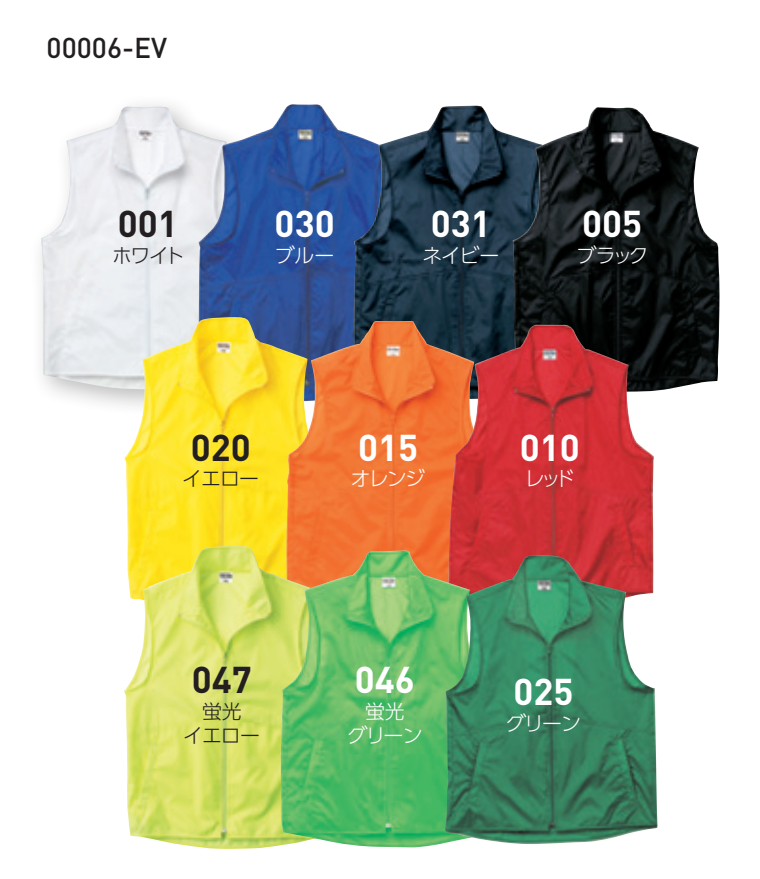
<style>
.page{position:relative;width:760px;height:879px;background:#fff}
.page>*{position:absolute;margin:0;border:0;box-sizing:border-box;transform-origin:0 0}
.t1{font:700 36.8px "DIN";color:#fff}
.t2{font:700 36.8px "DIN";color:#231f20}
.t3{font:500 28.4px "DIN";color:#231f20}
.t4{font:300 20px/24px "UD Shin Go Pro";letter-spacing:-.085em;color:#fff;text-align:center}
.t5{font:300 20px/24px "UD Shin Go Pro";letter-spacing:-.045em;color:#231f20;text-align:center}
</style>
<div class="page">
<div style="left:29px;top:93px;width:252px;height:324px;background:#231f20;opacity:.3"></div>
<img style="left:41px;top:107px;width:157px;height:283px">
<img style="left:198px;top:104px;width:156px;height:217px">
<img style="left:354px;top:106px;width:158px;height:218px">
<img style="left:512px;top:107px;width:207px;height:284px">
<img style="left:124px;top:317px;width:199px;height:229px">
<img style="left:286px;top:321px;width:211px;height:229px">
<img style="left:448px;top:324px;width:206px;height:231px">
<img style="left:124px;top:546px;width:204px;height:303px">
<img style="left:281px;top:550px;width:216px;height:297px">
<img style="left:445px;top:555px;width:212px;height:289px">
<h2 class="t3" style="left:47px;top:30px;width:122px">00006-EV</h2>
<h1 class="t2" style="left:118px;top:200px;width:62px">001</h1>
<p class="t5" style="left:112px;top:243px;width:74px">ホワイト</p>
<h1 class="t1" style="left:275px;top:200px;width:62px">030</h1>
<p class="t4" style="left:275px;top:243px;width:61px">ブルー</p>
<h1 class="t1" style="left:431px;top:200px;width:62px">031</h1>
<p class="t4" style="left:422px;top:243px;width:78px">ネイビー</p>
<h1 class="t1" style="left:582px;top:200px;width:62px">005</h1>
<p class="t4" style="left:576px;top:243px;width:74px">ブラック</p>
<h1 class="t2" style="left:191px;top:423px;width:62px">020</h1>
<p class="t5" style="left:182px;top:466px;width:78px">イエロー</p>
<h1 class="t1" style="left:358px;top:423px;width:62px">015</h1>
<p class="t4" style="left:351px;top:466px;width:76px">オレンジ</p>
<h1 class="t1" style="left:520px;top:423px;width:62px">010</h1>
<p class="t4" style="left:525px;top:466px;width:52px">レッド</p>
<h1 class="t2" style="left:192px;top:656px;width:62px">047</h1>
<p class="t5" style="left:183px;top:698px;width:78px">蛍光<br>イエロー</p>
<h1 class="t1" style="left:355px;top:656px;width:62px">046</h1>
<p class="t4" style="left:347px;top:698px;width:76px">蛍光<br>グリーン</p>
<h1 class="t1" style="left:513px;top:668px;width:62px">025</h1>
<p class="t4" style="left:506px;top:710px;width:76px">グリーン</p>
</div>
